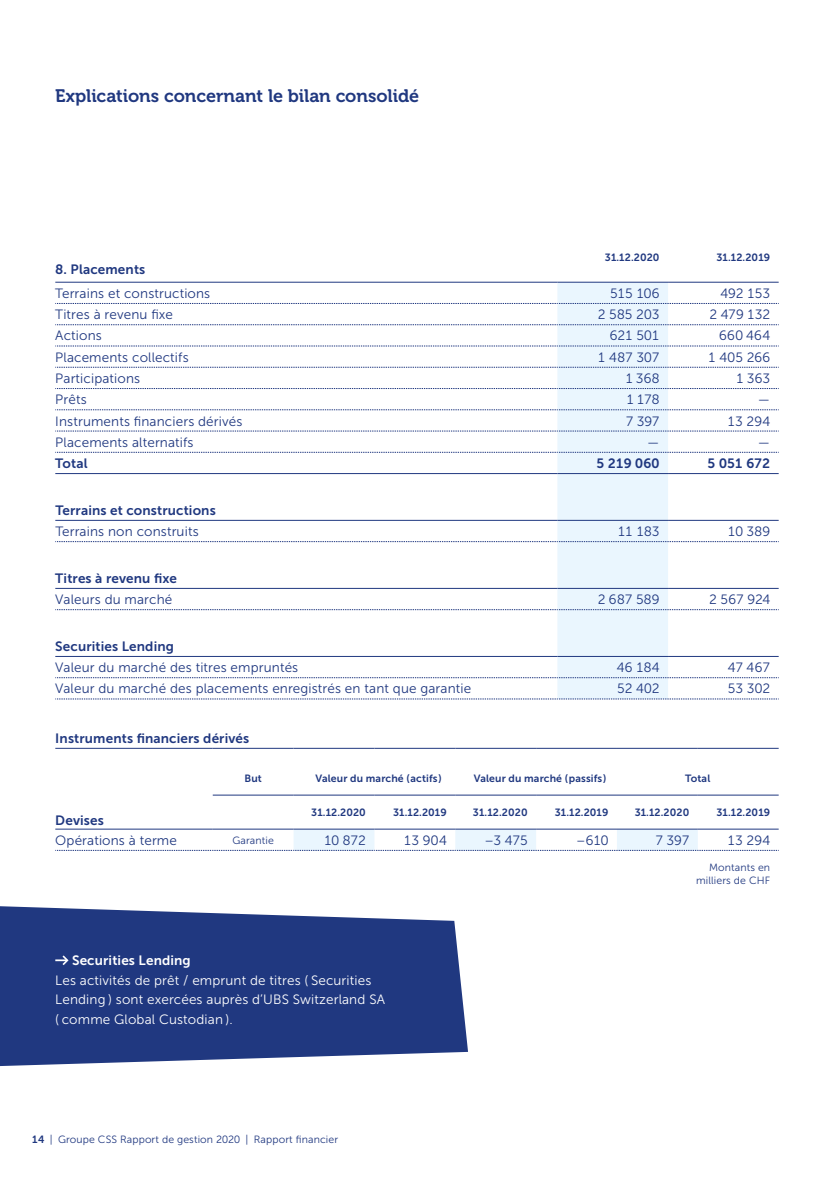
<style>
.page{position:relative;width:834px;height:1178px;background:#fff}
.page>*{position:absolute;margin:0;border:0;box-sizing:border-box;transform-origin:0 0}
.t1{font:18px "Museo 700";letter-spacing:-.005em;color:#203880}
.t2{font:13.5px "Museo Sans 300";letter-spacing:.01em;color:#203880}
.t3{font:13.5px "Museo Sans 700";letter-spacing:.01em;color:#203880}
.t4{font:13.5px/19.5px "Museo Sans 300";letter-spacing:.01em;color:#fff}
.t5{font:13.5px "Museo Sans 700";letter-spacing:.01em;color:#fff}
.t6{font:10.5px "Museo Sans 700";letter-spacing:.01em;color:#203880}
.t7{font:10.5px/13.5px "Museo Sans 300";letter-spacing:.01em;color:#203880;text-align:right}
.s1{font-family:"Museo Sans 700"}
</style>
<div class="page">
<hr style="left:55px;top:748px;width:158px;height:1px;background:#203880">
<hr style="left:213px;top:748px;width:80px;height:1px;background:#203880">
<hr style="left:293px;top:748px;width:81px;height:1px;background:#203880">
<hr style="left:374px;top:748px;width:81px;height:1px;background:#203880">
<hr style="left:455px;top:748px;width:81px;height:1px;background:#203880">
<hr style="left:536px;top:748px;width:81px;height:1px;background:#203880">
<hr style="left:617px;top:748px;width:80px;height:1px;background:#203880">
<hr style="left:697px;top:748px;width:81px;height:1px;background:#203880">
<hr style="left:213px;top:795px;width:80px;height:1px;background:#203880">
<hr style="left:293px;top:795px;width:81px;height:1px;background:#203880">
<hr style="left:374px;top:795px;width:81px;height:1px;background:#203880">
<hr style="left:455px;top:795px;width:81px;height:1px;background:#203880">
<hr style="left:536px;top:795px;width:81px;height:1px;background:#203880">
<hr style="left:617px;top:795px;width:80px;height:1px;background:#203880">
<hr style="left:697px;top:795px;width:81px;height:1px;background:#203880">
<svg style="left:55px;top:829px;width:723px;height:22px"></svg>
<div style="left:557px;top:283px;width:111px;height:416px;background:#eaf6fe"></div>
<hr style="left:557px;top:282px;width:111px;height:1px;background:#203880">
<hr style="left:668px;top:282px;width:110px;height:1px;background:#203880">
<svg style="left:55px;top:388px;width:723px;height:1px"></svg>
<svg style="left:55px;top:409px;width:723px;height:1px"></svg>
<hr style="left:557px;top:473px;width:111px;height:1px;background:#203880">
<hr style="left:668px;top:473px;width:110px;height:1px;background:#203880">
<hr style="left:557px;top:520px;width:111px;height:1px;background:#203880">
<hr style="left:668px;top:520px;width:110px;height:1px;background:#203880">
<hr style="left:557px;top:588px;width:111px;height:1px;background:#203880">
<hr style="left:668px;top:588px;width:110px;height:1px;background:#203880">
<hr style="left:55px;top:282px;width:502px;height:1px;background:#203880">
<svg style="left:55px;top:303px;width:723px;height:1px"></svg>
<svg style="left:55px;top:324px;width:723px;height:1px"></svg>
<svg style="left:55px;top:346px;width:723px;height:1px"></svg>
<svg style="left:55px;top:367px;width:723px;height:1px"></svg>
<svg style="left:55px;top:431px;width:723px;height:1px"></svg>
<hr style="left:557px;top:656px;width:111px;height:1px;background:#203880">
<svg style="left:55px;top:452px;width:723px;height:1px"></svg>
<hr style="left:668px;top:656px;width:110px;height:1px;background:#203880">
<hr style="left:55px;top:473px;width:502px;height:1px;background:#203880">
<hr style="left:55px;top:520px;width:502px;height:1px;background:#203880">
<svg style="left:55px;top:541px;width:723px;height:1px"></svg>
<hr style="left:55px;top:588px;width:502px;height:1px;background:#203880">
<svg style="left:55px;top:609px;width:723px;height:1px"></svg>
<hr style="left:55px;top:656px;width:502px;height:1px;background:#203880">
<svg style="left:55px;top:677px;width:723px;height:1px"></svg>
<svg style="left:55px;top:699px;width:722px;height:1px"></svg>
<svg style="left:0;top:906px;width:468px;height:160px;background:#384d8d"></svg>
<svg style="left:55px;top:954px;width:15px;height:13px"></svg>
<h1 class="t1" style="left:55px;top:86px;width:365px">Explications concernant le bilan consolidé</h1>
<p class="t3" style="left:55px;top:261px;width:91px">8. Placements</p>
<p class="t6" style="left:604px;top:251px;width:56px">31.12.2020</p>
<p class="t6" style="left:716px;top:251px;width:55px">31.12.2019</p>
<p class="t2" style="left:55px;top:286px;width:156px">Terrains et constructions</p>
<p class="t2" style="left:610px;top:286px;width:51px">515 106</p>
<p class="t2" style="left:720px;top:286px;width:51px">492 153</p>
<p class="t2" style="left:55px;top:307px;width:119px">Titres à revenu fixe</p>
<p class="t2" style="left:597px;top:307px;width:63px">2 585 203</p>
<p class="t2" style="left:709px;top:307px;width:62px">2 479 132</p>
<p class="t2" style="left:55px;top:328px;width:48px">Actions</p>
<p class="t2" style="left:609px;top:328px;width:51px">621 501</p>
<p class="t2" style="left:719px;top:328px;width:52px">660 464</p>
<p class="t2" style="left:55px;top:350px;width:135px">Placements collectifs</p>
<p class="t2" style="left:598px;top:350px;width:63px">1 487 307</p>
<p class="t2" style="left:708px;top:350px;width:64px">1 405 266</p>
<p class="t2" style="left:55px;top:371px;width:86px">Participations</p>
<p class="t2" style="left:625px;top:371px;width:36px">1 368</p>
<p class="t2" style="left:736px;top:371px;width:35px">1 363</p>
<p class="t2" style="left:55px;top:392px;width:33px">Prêts</p>
<p class="t2" style="left:626px;top:392px;width:35px">1 178</p>
<p class="t2" style="left:757px;top:392px;width:14px">—</p>
<p class="t2" style="left:55px;top:414px;width:188px">Instruments financiers dérivés</p>
<p class="t2" style="left:625px;top:414px;width:35px">7 397</p>
<p class="t2" style="left:727px;top:414px;width:44px">13 294</p>
<p class="t2" style="left:55px;top:435px;width:140px">Placements alternatifs</p>
<p class="t2" style="left:647px;top:435px;width:14px">—</p>
<p class="t2" style="left:757px;top:435px;width:14px">—</p>
<p class="t3" style="left:55px;top:456px;width:34px">Total</p>
<p class="t3" style="left:596px;top:456px;width:65px">5 219 060</p>
<p class="t3" style="left:707px;top:456px;width:64px">5 051 672</p>
<p class="t3" style="left:55px;top:502px;width:162px">Terrains et constructions</p>
<p class="t2" style="left:55px;top:524px;width:145px">Terrains non construits</p>
<p class="t2" style="left:617px;top:524px;width:43px">11 183</p>
<p class="t2" style="left:727px;top:524px;width:44px">10 389</p>
<p class="t3" style="left:55px;top:570px;width:123px">Titres à revenu fixe</p>
<p class="t2" style="left:55px;top:592px;width:118px">Valeurs du marché</p>
<p class="t2" style="left:597px;top:592px;width:63px">2 687 589</p>
<p class="t2" style="left:709px;top:592px;width:62px">2 567 924</p>
<p class="t3" style="left:55px;top:638px;width:120px">Securities Lending</p>
<p class="t2" style="left:55px;top:660px;width:244px">Valeur du marché des titres empruntés</p>
<p class="t2" style="left:616px;top:660px;width:44px">46 184</p>
<p class="t2" style="left:727px;top:660px;width:44px">47 467</p>
<p class="t2" style="left:55px;top:681px;width:417px">Valeur du marché des placements enregistrés en tant que garantie</p>
<p class="t2" style="left:617px;top:681px;width:44px">52 402</p>
<p class="t2" style="left:727px;top:681px;width:44px">53 302</p>
<p class="t3" style="left:55px;top:730px;width:195px">Instruments financiers dérivés</p>
<p class="t6" style="left:244px;top:773px;width:19px">But</p>
<p class="t6" style="left:315px;top:773px;width:128px">Valeur du marché (actifs)</p>
<p class="t6" style="left:473px;top:773px;width:134px">Valeur du marché (passifs)</p>
<p class="t6" style="left:685px;top:773px;width:27px">Total</p>
<p class="t3" style="left:55px;top:813px;width:50px">Devises</p>
<p class="t6" style="left:311px;top:807px;width:56px">31.12.2020</p>
<p class="t6" style="left:393px;top:807px;width:55px">31.12.2019</p>
<p class="t6" style="left:473px;top:807px;width:56px">31.12.2020</p>
<p class="t6" style="left:554px;top:807px;width:55px">31.12.2019</p>
<p class="t6" style="left:634px;top:807px;width:56px">31.12.2020</p>
<p class="t6" style="left:716px;top:807px;width:55px">31.12.2019</p>
<p class="t2" style="left:55px;top:833px;width:123px">Opérations à terme</p>
<p class="t7" style="left:232px;top:833px;width:43px">Garantie</p>
<p class="t2" style="left:324px;top:833px;width:43px">10 872</p>
<p class="t2" style="left:404px;top:833px;width:44px">13 904</p>
<p class="t2" style="left:484px;top:833px;width:44px">–3 475</p>
<p class="t2" style="left:576px;top:833px;width:34px">–610</p>
<p class="t2" style="left:655px;top:833px;width:35px">7 397</p>
<p class="t2" style="left:727px;top:833px;width:44px">13 294</p>
<p class="t7" style="left:696px;top:860px;width:75px">Montants en milliers de CHF</p>
<p class="t5" style="left:72px;top:953px;width:120px">Securities Lending</p>
<p class="t4" style="left:55px;top:970px;width:331px">Les activités de prêt / emprunt de titres ( Securities<br>Lending ) sont exercées auprès d’UBS Switzerland SA ( comme Global Custodian ).</p>
<p class="t7" style="left:32px;top:1133px;width:307px"><span class="s1">14</span> | Groupe CSS Rapport de gestion 2020 | Rapport financier</p>
</div>
